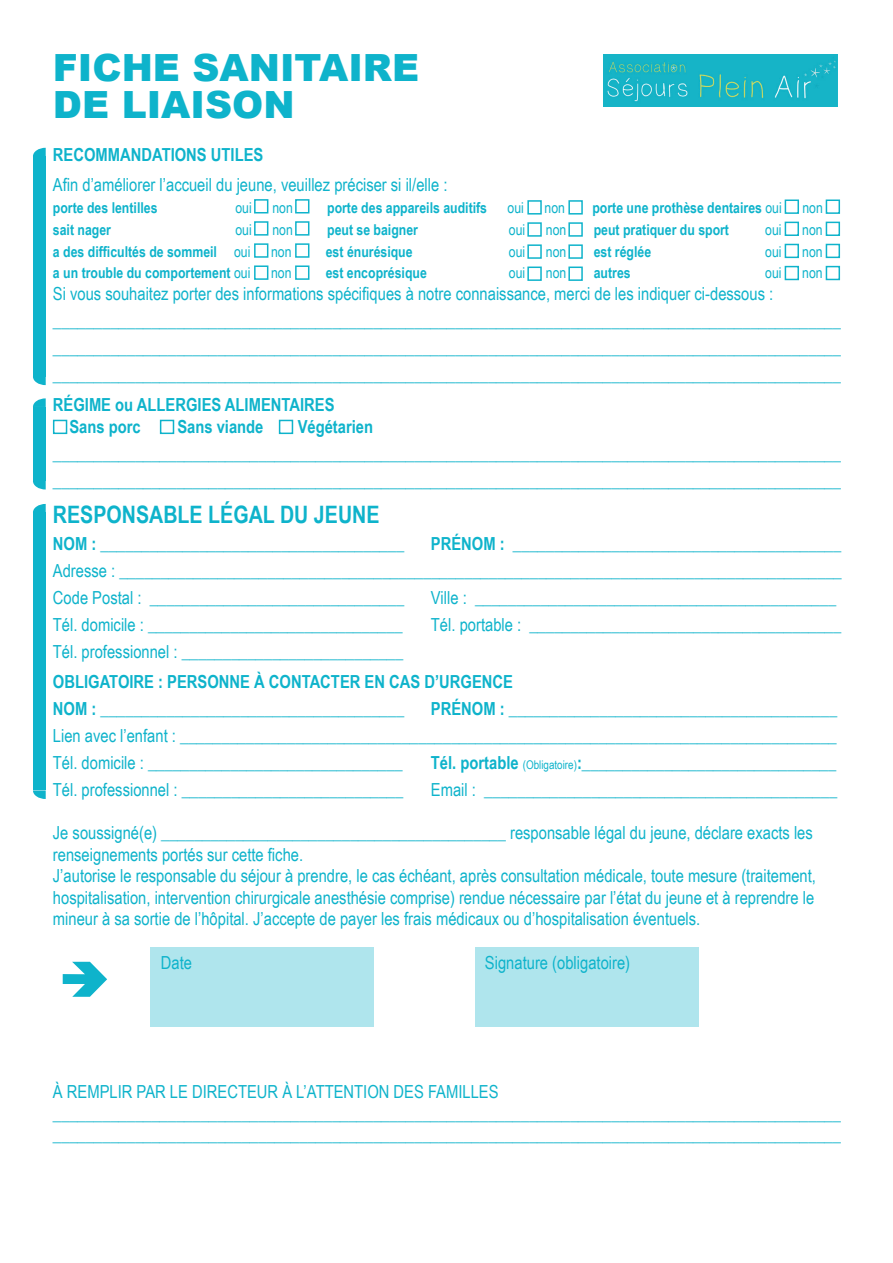
<style>
.page{position:relative;width:893px;height:1263px;background:#fff}
.page>*{position:absolute;margin:0;border:0;box-sizing:border-box;transform-origin:0 0}
.t1{font:900 37.5px/37.5px "Arial";color:#0eb3cb}
.t2{font:700 24px "Arial Narrow";color:#0eb3cb}
.t3{font:18px/27px "Arial Narrow";color:#0eb3cb}
.t4{font:700 18px/27px "Arial Narrow";color:#0eb3cb}
.t5{font:700 15px "Arial Narrow";color:#0eb3cb}
.t6{font:15px "Arial Narrow";color:#0eb3cb}
.s1{font-weight:400}
.s2{font-weight:700}
.s3{font-size:12px}
</style>
<div class="page">
<div style="left:33px;top:156px;width:13px;height:221px;background:#0eb3cb"></div>
<svg style="left:33px;top:148px;width:13px;height:8px"></svg>
<svg style="left:33px;top:377px;width:13px;height:8px"></svg>
<div style="left:33px;top:512px;width:13px;height:278px;background:#0eb3cb"></div>
<svg style="left:33px;top:504px;width:13px;height:8px"></svg>
<svg style="left:33px;top:790px;width:13px;height:9px"></svg>
<div style="left:527px;top:200px;width:15px;height:15px;border:2px solid #0eb3cb"></div>
<div style="left:785px;top:199px;width:14px;height:15px;border:2px solid #0eb3cb"></div>
<div style="left:527px;top:222px;width:15px;height:15px;border:2px solid #0eb3cb"></div>
<div style="left:785px;top:222px;width:14px;height:14px;border:2px solid #0eb3cb"></div>
<div style="left:527px;top:244px;width:15px;height:15px;border:2px solid #0eb3cb"></div>
<div style="left:785px;top:244px;width:14px;height:14px;border:2px solid #0eb3cb"></div>
<div style="left:527px;top:267px;width:15px;height:14px;border:2px solid #0eb3cb"></div>
<div style="left:785px;top:266px;width:14px;height:14px;border:2px solid #0eb3cb"></div>
<div style="left:568px;top:200px;width:15px;height:15px;border:2px solid #0eb3cb"></div>
<div style="left:826px;top:199px;width:14px;height:15px;border:2px solid #0eb3cb"></div>
<div style="left:568px;top:222px;width:15px;height:15px;border:2px solid #0eb3cb"></div>
<div style="left:826px;top:222px;width:14px;height:14px;border:2px solid #0eb3cb"></div>
<div style="left:568px;top:244px;width:15px;height:15px;border:2px solid #0eb3cb"></div>
<div style="left:826px;top:244px;width:14px;height:14px;border:2px solid #0eb3cb"></div>
<div style="left:568px;top:267px;width:15px;height:14px;border:2px solid #0eb3cb"></div>
<div style="left:826px;top:266px;width:14px;height:14px;border:2px solid #0eb3cb"></div>
<div style="left:254px;top:199px;width:14px;height:14px;border:2px solid #0eb3cb"></div>
<div style="left:254px;top:221px;width:14px;height:15px;border:2px solid #0eb3cb"></div>
<div style="left:254px;top:243px;width:14px;height:15px;border:2px solid #0eb3cb"></div>
<div style="left:254px;top:265px;width:14px;height:15px;border:2px solid #0eb3cb"></div>
<div style="left:295px;top:199px;width:14px;height:14px;border:2px solid #0eb3cb"></div>
<div style="left:295px;top:221px;width:14px;height:15px;border:2px solid #0eb3cb"></div>
<div style="left:295px;top:243px;width:14px;height:15px;border:2px solid #0eb3cb"></div>
<div style="left:295px;top:265px;width:14px;height:15px;border:2px solid #0eb3cb"></div>
<div style="left:53px;top:420px;width:14px;height:14px;border:2px solid #0eb3cb"></div>
<div style="left:160px;top:420px;width:14px;height:14px;border:2px solid #0eb3cb"></div>
<div style="left:279px;top:420px;width:14px;height:14px;border:2px solid #0eb3cb"></div>
<div style="left:33px;top:407px;width:13px;height:74px;background:#0eb3cb"></div>
<svg style="left:33px;top:398px;width:13px;height:9px"></svg>
<svg style="left:33px;top:481px;width:13px;height:8px"></svg>
<svg style="left:63px;top:962px;width:44px;height:35px"></svg>
<div style="left:150px;top:947px;width:224px;height:80px;background:#afe5ed"></div>
<div style="left:475px;top:947px;width:224px;height:80px;background:#afe5ed"></div>
<img style="left:603px;top:54px;width:235px;height:52px">
<h1 class="t1" style="left:53px;top:48px;width:368px">FICHE SANITAIRE<br>DE LIAISON</h1>
<p class="t4" style="left:53px;top:141px;width:212px">RECOMMANDATIONS UTILES</p>
<p class="t3" style="left:53px;top:171px;width:396px">Afin d’améliorer l’accueil du jeune, veuillez préciser si il/elle :</p>
<p class="t5" style="left:53px;top:199px;width:106px">porte des lentilles</p>
<p class="t6" style="left:235px;top:197px;width:18px">oui</p>
<p class="t6" style="left:272px;top:197px;width:22px">non</p>
<p class="t5" style="left:327px;top:199px;width:161px">porte des appareils auditifs</p>
<p class="t6" style="left:508px;top:197px;width:18px">oui</p>
<p class="t6" style="left:545px;top:197px;width:22px">non</p>
<p class="t5" style="left:592px;top:199px;width:191px">porte une prothèse dentaires <span class="s1">oui</span></p>
<p class="t6" style="left:802px;top:197px;width:22px">non</p>
<p class="t5" style="left:53px;top:221px;width:60px">sait nager</p>
<p class="t6" style="left:235px;top:219px;width:18px">oui</p>
<p class="t6" style="left:272px;top:219px;width:22px">non</p>
<p class="t5" style="left:327px;top:221px;width:92px">peut se baigner</p>
<p class="t6" style="left:509px;top:219px;width:18px">oui</p>
<p class="t6" style="left:546px;top:219px;width:22px">non</p>
<p class="t5" style="left:594px;top:221px;width:137px">peut pratiquer du sport</p>
<p class="t6" style="left:765px;top:219px;width:18px">oui</p>
<p class="t6" style="left:802px;top:219px;width:22px">non</p>
<p class="t5" style="left:53px;top:243px;width:199px">a des difficultés de sommeil <span class="s1">oui</span></p>
<p class="t6" style="left:271px;top:240px;width:22px">non</p>
<p class="t5" style="left:326px;top:243px;width:88px">est énurésique</p>
<p class="t6" style="left:509px;top:240px;width:18px">oui</p>
<p class="t6" style="left:546px;top:240px;width:22px">non</p>
<p class="t5" style="left:594px;top:243px;width:59px">est réglée</p>
<p class="t6" style="left:765px;top:240px;width:18px">oui</p>
<p class="t6" style="left:802px;top:240px;width:22px">non</p>
<p class="t5" style="left:53px;top:264px;width:199px">a un trouble du comportement <span class="s1">oui</span></p>
<p class="t6" style="left:271px;top:262px;width:22px">non</p>
<p class="t5" style="left:326px;top:264px;width:103px">est encoprésique</p>
<p class="t6" style="left:509px;top:262px;width:18px">oui</p>
<p class="t6" style="left:546px;top:262px;width:22px">non</p>
<p class="t5" style="left:594px;top:264px;width:38px">autres</p>
<p class="t6" style="left:765px;top:262px;width:18px">oui</p>
<p class="t6" style="left:802px;top:262px;width:22px">non</p>
<p class="t3" style="left:53px;top:279px;width:789px">Si vous souhaitez porter des informations spécifiques à notre connaissance, merci de les indiquer ci-dessous : ________________________________________________________________________________________________ ________________________________________________________________________________________________ ________________________________________________________________________________________________</p>
<p class="t4" style="left:69px;top:394px;width:267px;line-height:21.6px;text-indent:-16px">RÉGIME ou ALLERGIES ALIMENTAIRES<br>Sans porc</p>
<p class="t4" style="left:53px;top:413px;width:789px;text-indent:245px">Végétarien ________________________________________________________________________________________________ ________________________________________________________________________________________________</p>
<h2 class="t2" style="left:53px;top:500px;width:328px">RESPONSABLE LÉGAL DU JEUNE</h2>
<p class="t3" style="left:53px;top:529px;width:353px"><span class="s2">NOM :</span> _____________________________________</p>
<p class="t4" style="left:177px;top:413px;width:88px">Sans viande</p>
<p class="t3" style="left:53px;top:529px;width:790px;text-align:justify;text-indent:378px"><span class="s2">PRÉNOM :</span> ________________________________________ Adresse : ________________________________________________________________________________________ Code Postal : _______________________________</p>
<p class="t3" style="left:431px;top:583px;width:407px">Ville : ____________________________________________</p>
<p class="t3" style="left:53px;top:610px;width:351px">Tél. domicile : _______________________________</p>
<p class="t3" style="left:431px;top:610px;width:412px">Tél. portable : ______________________________________</p>
<p class="t3" style="left:53px;top:637px;width:352px">Tél. professionnel : ___________________________</p>
<p class="t4" style="left:53px;top:668px;width:462px">OBLIGATOIRE : PERSONNE À CONTACTER EN CAS D’URGENCE<br>NOM : <span class="s1">_____________________________________</span></p>
<p class="t3" style="left:53px;top:694px;width:786px;text-align:justify;text-indent:378px"><span class="s2">PRÉNOM :</span> ________________________________________ Lien avec l’enfant : ________________________________________________________________________________ Tél. domicile : _______________________________</p>
<p class="t3" style="left:431px;top:748px;width:407px"><span class="s2">Tél. portable</span> <span class="s3">(Obligatoire)</span><span class="s2">:</span>_______________________________</p>
<p class="t3" style="left:53px;top:775px;width:352px">Tél. professionnel : ___________________________</p>
<p class="t3" style="left:431px;top:775px;width:408px">Email : ___________________________________________</p>
<p class="t3" style="left:53px;top:821px;width:765px;line-height:21.6px">Je soussigné(e) __________________________________________ responsable légal du jeune, déclare exacts les renseignements portés sur cette fiche.<br>J’autorise le responsable du séjour à prendre, le cas échéant, après consultation médicale, toute mesure (traitement, hospitalisation, intervention chirurgicale anesthésie comprise) rendue nécessaire par l’état du jeune et à reprendre le mineur à sa sortie de l’hôpital. J’accepte de payer les frais médicaux ou d’hospitalisation éventuels.</p>
<p class="t3" style="left:161px;top:948px;width:33px">Date</p>
<p class="t3" style="left:485px;top:948px;width:147px">Signature (obligatoire)</p>
<p class="t3" style="left:53px;top:1080px;width:789px;line-height:21.6px">À REMPLIR PAR LE DIRECTEUR À L’ATTENTION DES FAMILLES ________________________________________________________________________________________________ ________________________________________________________________________________________________</p>
</div>
